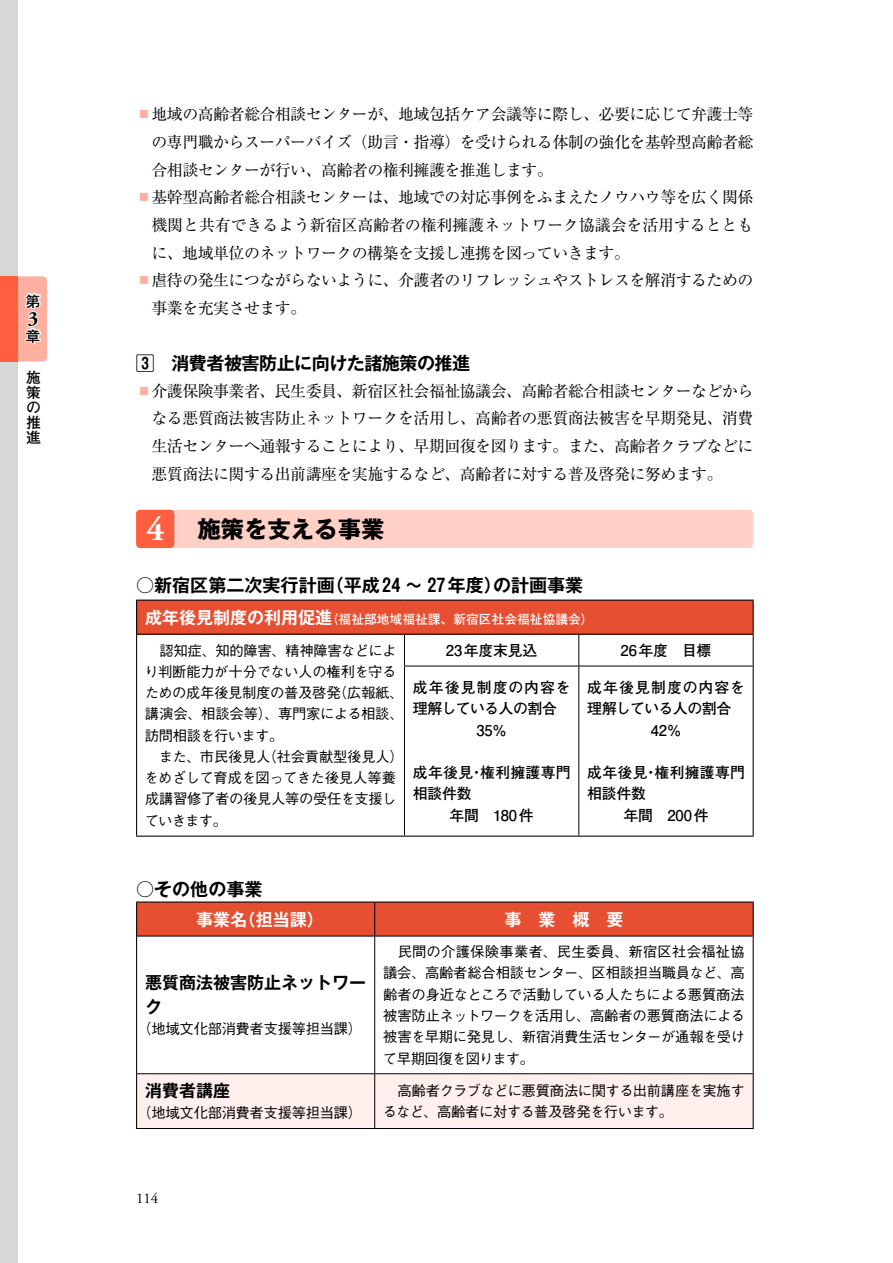
<style>
.page{position:relative;width:893px;height:1263px;background:#fff}
.page>*{position:absolute;margin:0;border:0;box-sizing:border-box;transform-origin:0 0}
.t1{font:23.4px "Gothic MB101 Pr 6 Bold 90 pv RKSJ H";color:#000}
.t2{font:700 20.25px "Adobe Garamond Pro";color:#000}
.t3{font:18px "Gothic MB101 Pr 6 De Bold 90 pv RKSJ V";color:#000}
.t4{font:18px "Gothic MB101 Pr 6 De Bold 90 pv RKSJ V";letter-spacing:-.03em;color:#000}
.t5{font:16.95px/23.4px "Gothic MB101 Pr 6 De Bold 90 pv RKSJ V";color:#000}
.t6{font:16.95px "Gothic MB101 Pr 6 De Bold 90 pv RKSJ V";color:#fff}
.t7{font:15.9px/27.6px "Ryumin Pr 6 Regular 90 pv RKSJ H";letter-spacing:-.035em;color:#000;text-align:justify}
.t8{font:14.85px/14.9px "Futo Go B101 Pr 6 Bold 90 pv RKSJ V";letter-spacing:-.01em;color:#000;text-align:justify}
.t9{font:14.85px "Futo Go B101 Pr 6 Bold 90 pv RKSJ V";letter-spacing:.02em;color:#000}
.t10{font:14.85px "Futo Go B101 Pr 6 Bold 90 pv RKSJ V";letter-spacing:.07em;color:#000}
.t11{font:14.85px "Futo Go B101 Pr 6 Bold 90 pv RKSJ V";letter-spacing:-.04em;color:#000}
.t12{font:14.85px "Adobe Garamond Pro";color:#000}
.t13{font:14.4px/21.3px "Gothic BBB Pr 6 Medium 90 pv RKSJ H";letter-spacing:-.025em;color:#000}
.t14{font:12.75px "Futo Go B101 Pr 6 Bold 90 pv RKSJ V";color:#fff}
.s1{color:#ffaf9f}
.s2{font-family:"Adobe Garamond Pro";font-weight:700;font-size:34.05px;color:#fff}
.s3{font-family:"Gothic MB101 Pr 6 De Bold 90 pv RKSJ V";font-size:16.95px}
</style>
<div class="page">
<div style="left:136px;top:510px;width:617px;height:38px;background:#ffd0c6;border-radius:4px"></div>
<div style="left:136px;top:510px;width:38px;height:38px;background:#ff5f3e;border-radius:4px"></div>
<div style="left:137px;top:600px;width:616px;height:34px;background:#e74f32"></div>
<hr style="left:136px;top:600px;width:268px;height:1px;background:#000">
<hr style="left:136px;top:601px;width:1px;height:33px;background:#000">
<hr style="left:404px;top:600px;width:350px;height:1px;background:#000">
<hr style="left:753px;top:601px;width:1px;height:33px;background:#000">
<hr style="left:136px;top:634px;width:1px;height:32px;background:#000">
<hr style="left:136px;top:666px;width:1px;height:170px;background:#000">
<hr style="left:136px;top:836px;width:268px;height:1px;background:#000">
<hr style="left:404px;top:634px;width:1px;height:32px;background:#000">
<hr style="left:578px;top:634px;width:1px;height:32px;background:#000">
<hr style="left:404px;top:666px;width:175px;height:1px;background:#000">
<hr style="left:404px;top:666px;width:1px;height:170px;background:#000">
<hr style="left:579px;top:666px;width:174px;height:1px;background:#000">
<hr style="left:578px;top:666px;width:1px;height:170px;background:#000">
<hr style="left:753px;top:634px;width:1px;height:32px;background:#000">
<hr style="left:753px;top:666px;width:1px;height:170px;background:#000">
<hr style="left:404px;top:836px;width:350px;height:1px;background:#000">
<hr style="left:137px;top:634px;width:267px;height:1px;background:#000">
<hr style="left:404px;top:634px;width:349px;height:1px;background:#000">
<div style="left:137px;top:902px;width:616px;height:34px;background:#e74f32"></div>
<div style="left:137px;top:1074px;width:616px;height:54px;background:#fff0ed"></div>
<hr style="left:136px;top:936px;width:1px;height:138px;background:#000">
<hr style="left:753px;top:936px;width:1px;height:138px;background:#000">
<hr style="left:136px;top:1074px;width:1px;height:54px;background:#000">
<hr style="left:753px;top:1074px;width:1px;height:54px;background:#000">
<hr style="left:374px;top:936px;width:1px;height:137px;background:#000">
<hr style="left:137px;top:1073px;width:616px;height:1px;background:#000">
<hr style="left:374px;top:1074px;width:1px;height:54px;background:#000">
<hr style="left:136px;top:901px;width:239px;height:1px;background:#000">
<hr style="left:136px;top:902px;width:1px;height:34px;background:#000">
<hr style="left:375px;top:901px;width:379px;height:1px;background:#000">
<hr style="left:753px;top:902px;width:1px;height:34px;background:#000">
<hr style="left:374px;top:902px;width:1px;height:34px;background:#000">
<hr style="left:137px;top:936px;width:616px;height:1px;background:#000">
<hr style="left:136px;top:1128px;width:618px;height:1px;background:#000">
<div style="left:0;top:0;width:17px;height:1263px;background:#d7d7d7"></div>
<div style="left:13px;top:276px;width:34px;height:85px;background:#ffaf9f;border-radius:4px"></div>
<div style="left:0;top:276px;width:17px;height:85px;background:#ff5f3e"></div>
<svg style="left:24px;top:292px;width:17px;height:52px"></svg>
<p class="t8" style="left:26px;top:295px;width:16px">第</p>
<p class="t2" style="left:28px;top:306px;width:12px">3</p>
<p class="t8" style="left:26px;top:331px;width:16px">章</p>
<p class="t8" style="left:26px;top:372px;width:16px">施策の推進</p>
<p class="t7" style="left:151px;top:103px;width:603px;text-indent:-15px"><span class="s1">■</span>地域の高齢者総合相談センターが、地域包括ケア会議等に際し、必要に応じて弁護士等の専門職からスーパーバイズ（助言・指導）を受けられる体制の強化を基幹型高齢者総合相談センターが行い、高齢者の権利擁護を推進します。</p>
<p class="t7" style="left:151px;top:186px;width:603px;text-indent:-15px"><span class="s1">■</span>基幹型高齢者総合相談センターは、地域での対応事例をふまえたノウハウ等を広く関係機関と共有できるよう新宿区高齢者の権利擁護ネットワーク協議会を活用するとともに、地域単位のネットワークの構築を支援し連携を図っていきます。</p>
<p class="t7" style="left:151px;top:269px;width:603px;text-indent:-15px"><span class="s1">■</span>虐待の発生につながらないように、介護者のリフレッシュやストレスを解消するための事業を充実させます。</p>
<p class="t4" style="left:136px;top:356px;width:336px">3　消費者被害防止に向けた諸施策の推進</p>
<p class="t7" style="left:151px;top:379px;width:603px;text-indent:-15px"><span class="s1">■</span>介護保険事業者、民生委員、新宿区社会福祉協議会、高齢者総合相談センターなどからなる悪質商法被害防止ネットワークを活用し、高齢者の悪質商法被害を早期発見、消費生活センターへ通報することにより、早期回復を図ります。また、高齢者クラブなどに悪質商法に関する出前講座を実施するなど、高齢者に対する普及啓発に努めます。</p>
<h1 class="t1" style="left:146px;top:520px;width:240px"><span class="s2">4</span> 施策を支える事業</h1>
<p class="t3" style="left:136px;top:579px;width:449px">○新宿区第二次実行計画（平成24 ～ 27年度）の計画事業</p>
<p class="t14" style="left:145px;top:614px;width:450px"><span class="s3">成年後見制度の利用促進</span>（福祉部地域福祉課、新宿区社会福祉協議会）</p>
<p class="t13" style="left:144px;top:641px;width:261px">　認知症、知的障害、精神障害などにより判断能力が十分でない人の権利を守るための成年後見制度の普及啓発（広報紙、講演会、相談会等）、専門家による相談、訪問相談を行います。<br>　また、市民後見人（社会貢献型後見人）をめざして育成を図ってきた後見人等養成講習修了者の後見人等の受任を支援していきます。</p>
<p class="t8" style="left:446px;top:645px;width:93px">23年度末見込</p>
<p class="t8" style="left:621px;top:645px;width:92px">26年度　目標</p>
<p class="t10" style="left:413px;top:682px;width:159px">成年後見制度の内容を</p>
<p class="t11" style="left:413px;top:703px;width:146px">理解している人の割合</p>
<p class="t8" style="left:476px;top:724px;width:32px">35％</p>
<p class="t9" style="left:413px;top:767px;width:159px">成年後見・権利擁護専門</p>
<p class="t8" style="left:413px;top:788px;width:60px">相談件数</p>
<p class="t8" style="left:449px;top:809px;width:86px">年間　180件</p>
<p class="t10" style="left:587px;top:682px;width:159px">成年後見制度の内容を</p>
<p class="t11" style="left:587px;top:703px;width:146px">理解している人の割合</p>
<p class="t8" style="left:651px;top:724px;width:32px">42％</p>
<p class="t9" style="left:587px;top:767px;width:159px">成年後見・権利擁護専門</p>
<p class="t8" style="left:587px;top:788px;width:60px">相談件数</p>
<p class="t8" style="left:624px;top:810px;width:86px">年間　200件</p>
<p class="t3" style="left:136px;top:883px;width:128px">○その他の事業</p>
<p class="t6" style="left:196px;top:913px;width:129px">事業名（担当課）</p>
<p class="t6" style="left:504px;top:913px;width:121px">事　業　概　要</p>
<p class="t5" style="left:145px;top:973px;width:223px">悪質商法被害防止ネットワーク</p>
<p class="t13" style="left:137px;top:1020px;width:226px">（地域文化部消費者支援等担当課）</p>
<p class="t5" style="left:145px;top:1081px;width:87px">消費者講座</p>
<p class="t13" style="left:137px;top:1104px;width:226px">（地域文化部消費者支援等担当課）</p>
<p class="t13" style="left:383px;top:943px;width:364px;text-align:justify">　民間の介護保険事業者、民生委員、新宿区社会福祉協議会、高齢者総合相談センター、区相談担当職員など、高齢者の身近なところで活動している人たちによる悪質商法被害防止ネットワークを活用し、高齢者の悪質商法による被害を早期に発見し、新宿消費生活センターが通報を受けて早期回復を図ります。</p>
<p class="t13" style="left:383px;top:1082px;width:364px">　高齢者クラブなどに悪質商法に関する出前講座を実施するなど、高齢者に対する普及啓発を行います。</p>
<p class="t12" style="left:136px;top:1189px;width:24px">114</p>
</div>
